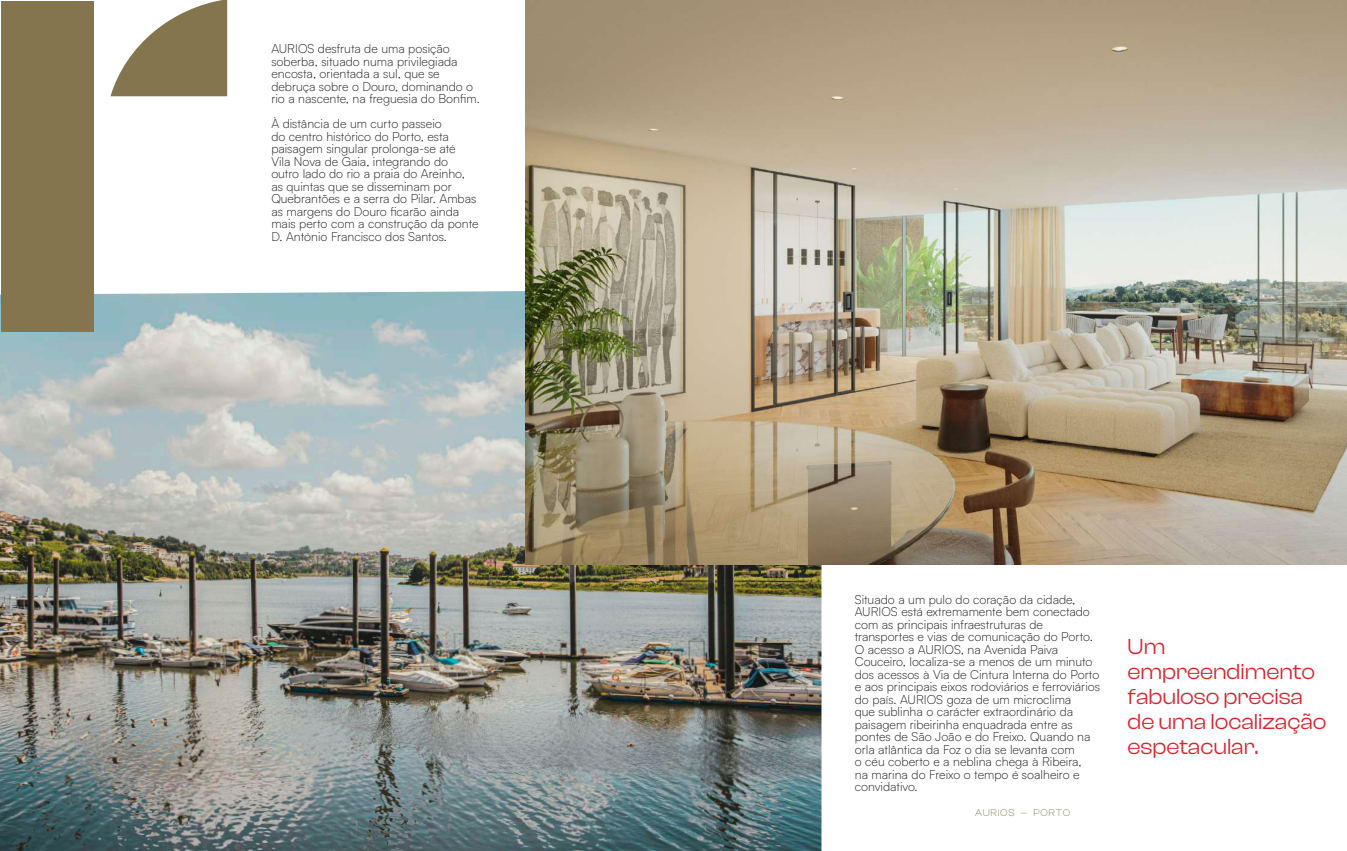
<style>
.page{position:relative;width:1347px;height:851px;background:#fff}
.page>*{position:absolute;margin:0;border:0;box-sizing:border-box;transform-origin:0 0}
.t1{font:22.5px/25px "Clash Display";color:#d8252e}
.t2{font:300 12.5px/12.5px "Satoshi";color:#231f20}
.t3{font:300 10px "Clash Display";letter-spacing:.075em;color:#85754f}
</style>
<div class="page">
<img style="left:0;top:291px;width:821px;height:559px">
<div style="left:1px;top:1px;width:93px;height:330px;background:#85754f"></div>
<svg style="left:110px;top:0;width:117px;height:96px"></svg>
<img style="left:525px;top:0;width:821px;height:564px">
<p class="t2" style="left:271px;top:42px;width:210px">AURIOS desfruta de uma posição soberba, situado numa privilegiada encosta, orientada a sul, que se debruça sobre o Douro, dominando o rio a nascente, na freguesia do Bonfim.</p>
<p class="t2" style="left:271px;top:117px;width:209px">À distância de um curto passeio<br>do centro histórico do Porto, esta paisagem singular prolonga-se até<br>Vila Nova de Gaia, integrando do outro lado do rio a praia do Areinho, as quintas que se disseminam por Quebrantões e a serra do Pilar. Ambas as margens do Douro ficarão ainda mais perto com a construção da ponte D. António Francisco dos Santos.</p>
<p class="t2" style="left:854px;top:592px;width:247px">Situado a um pulo do coração da cidade, AURIOS está extremamente bem conectado com as principais infraestruturas de transportes e vias de comunicação do Porto.<br>O acesso a AURIOS, na Avenida Paiva Couceiro, localiza-se a menos de um minuto dos acessos à Via de Cintura Interna do Porto e aos principais eixos rodoviários e ferroviários do país. AURIOS goza de um microclima<br>que sublinha o carácter extraordinário da paisagem ribeirinha enquadrada entre as pontes de São João e do Freixo. Quando na orla atlântica da Foz o dia se levanta com<br>o céu coberto e a neblina chega à Ribeira,<br>na marina do Freixo o tempo é soalheiro e convidativo.</p>
<p class="t3" style="left:975px;top:807px;width:97px">AURIOS — PORTO</p>
<h1 class="t1" style="left:1127px;top:633px;width:200px">Um empreendimento fabuloso precisa de uma localização espetacular.</h1>
</div>
